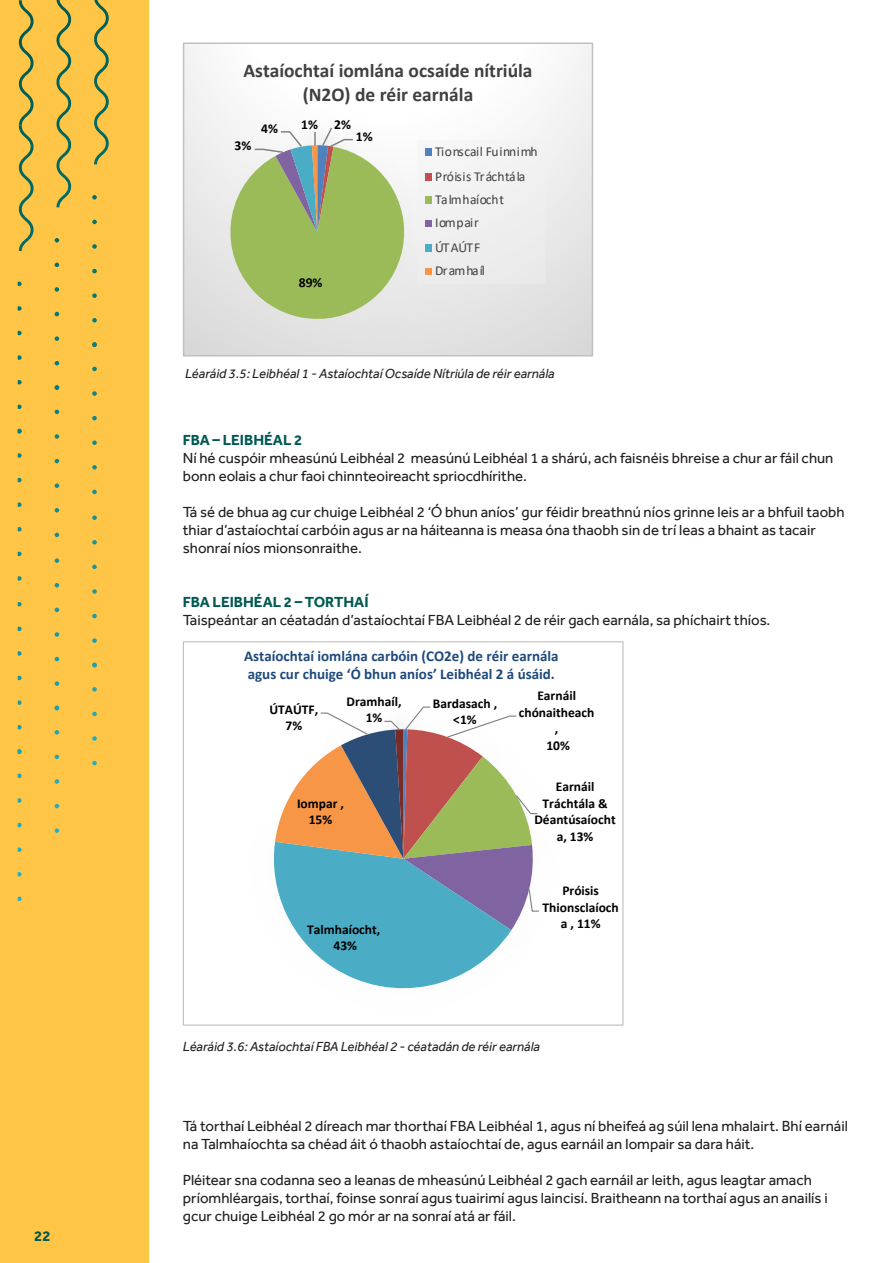
<style>
.page{position:relative;width:893px;height:1263px;background:#fff}
.page>*{position:absolute;margin:0;border:0;box-sizing:border-box;transform-origin:0 0}
.t1{font:700 19.5px/23.4px "Calibri";color:#404040;text-align:center}
.t2{font:15px/18px "Effra";color:#231f20}
.t3{font:700 15px/18px "Calibri";color:#1f497d}
.t4{font:700 15px "Effra";color:#005a52}
.t5{font:13.65px/23.7px "Calibri";letter-spacing:.035em;color:#404040}
.t6{font:700 13.65px "Calibri";color:#000}
.t7{font:700 13.5px/16.5px "Calibri";color:#000;text-align:center}
.t8{font:italic 13.5px "Effra";color:#231f20}
</style>
<div class="page">
<div style="left:0;top:0;width:149px;height:1263px;background:#fec547"></div>
<svg style="left:18px;top:331px;width:4px;height:4px"></svg>
<svg style="left:18px;top:355px;width:4px;height:5px"></svg>
<svg style="left:18px;top:405px;width:4px;height:4px"></svg>
<svg style="left:18px;top:282px;width:4px;height:4px"></svg>
<svg style="left:18px;top:306px;width:4px;height:5px"></svg>
<svg style="left:18px;top:380px;width:4px;height:4px"></svg>
<svg style="left:18px;top:478px;width:4px;height:4px"></svg>
<svg style="left:18px;top:502px;width:4px;height:5px"></svg>
<svg style="left:18px;top:552px;width:4px;height:4px"></svg>
<svg style="left:18px;top:576px;width:4px;height:5px"></svg>
<svg style="left:18px;top:429px;width:4px;height:5px"></svg>
<svg style="left:18px;top:453px;width:4px;height:5px"></svg>
<svg style="left:18px;top:527px;width:4px;height:4px"></svg>
<svg style="left:18px;top:651px;width:4px;height:5px"></svg>
<svg style="left:18px;top:676px;width:4px;height:4px"></svg>
<svg style="left:18px;top:725px;width:4px;height:4px"></svg>
<svg style="left:18px;top:602px;width:4px;height:4px"></svg>
<svg style="left:18px;top:627px;width:4px;height:4px"></svg>
<svg style="left:18px;top:700px;width:4px;height:5px"></svg>
<svg style="left:18px;top:798px;width:4px;height:5px"></svg>
<svg style="left:18px;top:823px;width:4px;height:4px"></svg>
<svg style="left:18px;top:872px;width:4px;height:4px"></svg>
<svg style="left:18px;top:896px;width:4px;height:5px"></svg>
<svg style="left:18px;top:749px;width:4px;height:5px"></svg>
<svg style="left:18px;top:774px;width:4px;height:4px"></svg>
<svg style="left:18px;top:847px;width:4px;height:5px"></svg>
<svg style="left:19px;top:0;width:15px;height:251px"></svg>
<svg style="left:55px;top:287px;width:4px;height:5px"></svg>
<svg style="left:55px;top:312px;width:4px;height:4px"></svg>
<svg style="left:55px;top:361px;width:4px;height:4px"></svg>
<svg style="left:55px;top:238px;width:4px;height:5px"></svg>
<svg style="left:55px;top:263px;width:4px;height:4px"></svg>
<svg style="left:55px;top:336px;width:4px;height:5px"></svg>
<svg style="left:55px;top:434px;width:4px;height:5px"></svg>
<svg style="left:55px;top:459px;width:4px;height:4px"></svg>
<svg style="left:55px;top:508px;width:4px;height:4px"></svg>
<svg style="left:55px;top:533px;width:4px;height:4px"></svg>
<svg style="left:55px;top:385px;width:4px;height:5px"></svg>
<svg style="left:55px;top:410px;width:4px;height:4px"></svg>
<svg style="left:55px;top:483px;width:4px;height:5px"></svg>
<svg style="left:55px;top:608px;width:4px;height:4px"></svg>
<svg style="left:55px;top:632px;width:4px;height:5px"></svg>
<svg style="left:55px;top:681px;width:4px;height:5px"></svg>
<svg style="left:55px;top:558px;width:4px;height:5px"></svg>
<svg style="left:55px;top:583px;width:4px;height:4px"></svg>
<svg style="left:55px;top:657px;width:4px;height:4px"></svg>
<svg style="left:55px;top:755px;width:4px;height:4px"></svg>
<svg style="left:55px;top:779px;width:4px;height:5px"></svg>
<svg style="left:55px;top:828px;width:4px;height:5px"></svg>
<svg style="left:55px;top:705px;width:4px;height:5px"></svg>
<svg style="left:55px;top:730px;width:4px;height:4px"></svg>
<svg style="left:55px;top:804px;width:4px;height:4px"></svg>
<svg style="left:56px;top:0;width:15px;height:207px"></svg>
<svg style="left:92px;top:244px;width:5px;height:5px"></svg>
<svg style="left:92px;top:269px;width:5px;height:4px"></svg>
<svg style="left:92px;top:318px;width:5px;height:4px"></svg>
<svg style="left:92px;top:195px;width:5px;height:5px"></svg>
<svg style="left:92px;top:220px;width:5px;height:4px"></svg>
<svg style="left:92px;top:293px;width:5px;height:5px"></svg>
<svg style="left:92px;top:391px;width:5px;height:5px"></svg>
<svg style="left:92px;top:416px;width:5px;height:4px"></svg>
<svg style="left:92px;top:465px;width:5px;height:5px"></svg>
<svg style="left:92px;top:490px;width:5px;height:4px"></svg>
<svg style="left:92px;top:342px;width:5px;height:5px"></svg>
<svg style="left:92px;top:367px;width:5px;height:4px"></svg>
<svg style="left:92px;top:440px;width:5px;height:5px"></svg>
<svg style="left:92px;top:565px;width:5px;height:4px"></svg>
<svg style="left:92px;top:589px;width:5px;height:5px"></svg>
<svg style="left:92px;top:638px;width:5px;height:5px"></svg>
<svg style="left:92px;top:515px;width:5px;height:5px"></svg>
<svg style="left:92px;top:540px;width:5px;height:4px"></svg>
<svg style="left:92px;top:614px;width:5px;height:4px"></svg>
<svg style="left:92px;top:712px;width:5px;height:4px"></svg>
<svg style="left:92px;top:736px;width:5px;height:5px"></svg>
<svg style="left:92px;top:662px;width:5px;height:5px"></svg>
<svg style="left:92px;top:687px;width:5px;height:5px"></svg>
<svg style="left:92px;top:761px;width:5px;height:4px"></svg>
<svg style="left:94px;top:0;width:15px;height:164px"></svg>
<div style="left:184px;top:43px;width:408px;height:313px;background:linear-gradient(to bottom,#fefefe,#dadada)"></div>
<img style="left:189px;top:106px;width:256px;height:248px">
<img style="left:251px;top:105px;width:106px;height:21px">
<svg style="left:223px;top:126px;width:189px;height:200px"></svg>
<div style="left:417px;top:141px;width:129px;height:143px;background:#f2f2f2"></div>
<div style="left:425px;top:148px;width:7px;height:8px;background:#4f81bd"></div>
<div style="left:425px;top:173px;width:7px;height:8px;background:#c0504d"></div>
<div style="left:425px;top:196px;width:7px;height:8px;background:#9bbb59"></div>
<div style="left:425px;top:220px;width:7px;height:7px;background:#8064a2"></div>
<div style="left:425px;top:244px;width:7px;height:8px;background:#4bacc6"></div>
<div style="left:425px;top:268px;width:7px;height:7px;background:#f79646"></div>
<div style="left:183px;top:43px;width:410px;height:313px;border:1px solid #bfbfbf"></div>
<svg style="left:274px;top:706px;width:265px;height:283px"></svg>
<p class="t4" style="left:34px;top:1227px;width:18px">22</p>
<p class="t1" style="left:243px;top:59px;width:291px">Astaíochtaí iomlána ocsaíde nítriúla (N2O) de réir earnála</p>
<p class="t6" style="left:235px;top:136px;width:18px">3%</p>
<p class="t6" style="left:261px;top:119px;width:18px">4%</p>
<p class="t6" style="left:301px;top:115px;width:18px">1%</p>
<p class="t6" style="left:334px;top:115px;width:18px">2%</p>
<p class="t6" style="left:356px;top:126px;width:18px">1%</p>
<p class="t6" style="left:299px;top:272px;width:25px">89%</p>
<p class="t5" style="left:435px;top:139px;width:104px">Tionscail Fuinnimh<br>Próisis Tráchtála<br>Talmhaíocht<br>Iompair<br>ÚTAÚTF<br>Dramhaíl</p>
<p class="t8" style="left:185px;top:366px;width:371px">Léaráid 3.5: Leibhéal 1 - Astaíochtaí Ocsaíde Nítriúla de réir earnála</p>
<p class="t4" style="left:183px;top:431px;width:121px">FBA – LEIBHÉAL 2</p>
<p class="t2" style="left:183px;top:449px;width:652px">Ní hé cuspóir mheasúnú Leibhéal 2 measúnú Leibhéal 1 a shárú, ach faisnéis bhreise a chur ar fáil chun bonn eolais a chur faoi chinnteoireacht spriocdhírithe.</p>
<p class="t2" style="left:183px;top:503px;width:663px">Tá sé de bhua ag cur chuige Leibhéal 2 ‘Ó bhun aníos’ gur féidir breathnú níos grinne leis ar a bhfuil taobh thiar d’astaíochtaí carbóin agus ar na háiteanna is measa óna thaobh sin de trí leas a bhaint as tacair shonraí níos mionsonraithe.</p>
<p class="t4" style="left:183px;top:593px;width:187px">FBA LEIBHÉAL 2 – TORTHAÍ</p>
<p class="t2" style="left:183px;top:611px;width:589px">Taispeántar an céatadán d’astaíochtaí FBA Leibhéal 2 de réir gach earnála, sa phíchairt thíos.</p>
<p class="t3" style="left:244px;top:647px;width:316px">Astaíochtaí iomlána carbóin (CO2e) de réir earnála agus cur chuige ‘Ó bhun aníos’ Leibhéal 2 á úsáid.</p>
<p class="t7" style="left:269px;top:701px;width:50px">ÚTAÚTF,<br>7%</p>
<p class="t7" style="left:347px;top:693px;width:57px">Dramhaíl,<br>1%</p>
<p class="t7" style="left:297px;top:795px;width:49px">Iompar ,<br>15%</p>
<p class="t7" style="left:307px;top:921px;width:75px">Talmhaíocht,<br>43%</p>
<p class="t7" style="left:433px;top:695px;width:66px">Bardasach , &lt;1%</p>
<p class="t7" style="left:519px;top:687px;width:77px">Earnáil chónaitheach ,<br>10%</p>
<p class="t7" style="left:534px;top:778px;width:83px">Earnáil<br>Tráchtála &amp;<br>Déantúsaíocht a, 13%</p>
<p class="t7" style="left:543px;top:882px;width:78px">Próisis<br>Thionsclaíoch a , 11%</p>
<p class="t8" style="left:183px;top:1038px;width:359px">Léaráid 3.6: Astaíochtaí FBA Leibhéal 2 - céatadán de réir earnála</p>
<p class="t2" style="left:183px;top:1116px;width:667px">Tá torthaí Leibhéal 2 díreach mar thorthaí FBA Leibhéal 1, agus ní bheifeá ag súil lena mhalairt. Bhí earnáil na Talmhaíochta sa chéad áit ó thaobh astaíochtaí de, agus earnáil an Iompair sa dara háit.</p>
<p class="t2" style="left:183px;top:1170px;width:646px">Pléitear sna codanna seo a leanas de mheasúnú Leibhéal 2 gach earnáil ar leith, agus leagtar amach príomhléargais, torthaí, foinse sonraí agus tuairimí agus laincisí. Braitheann na torthaí agus an anailís i gcur chuige Leibhéal 2 go mór ar na sonraí atá ar fáil.</p>
</div>
